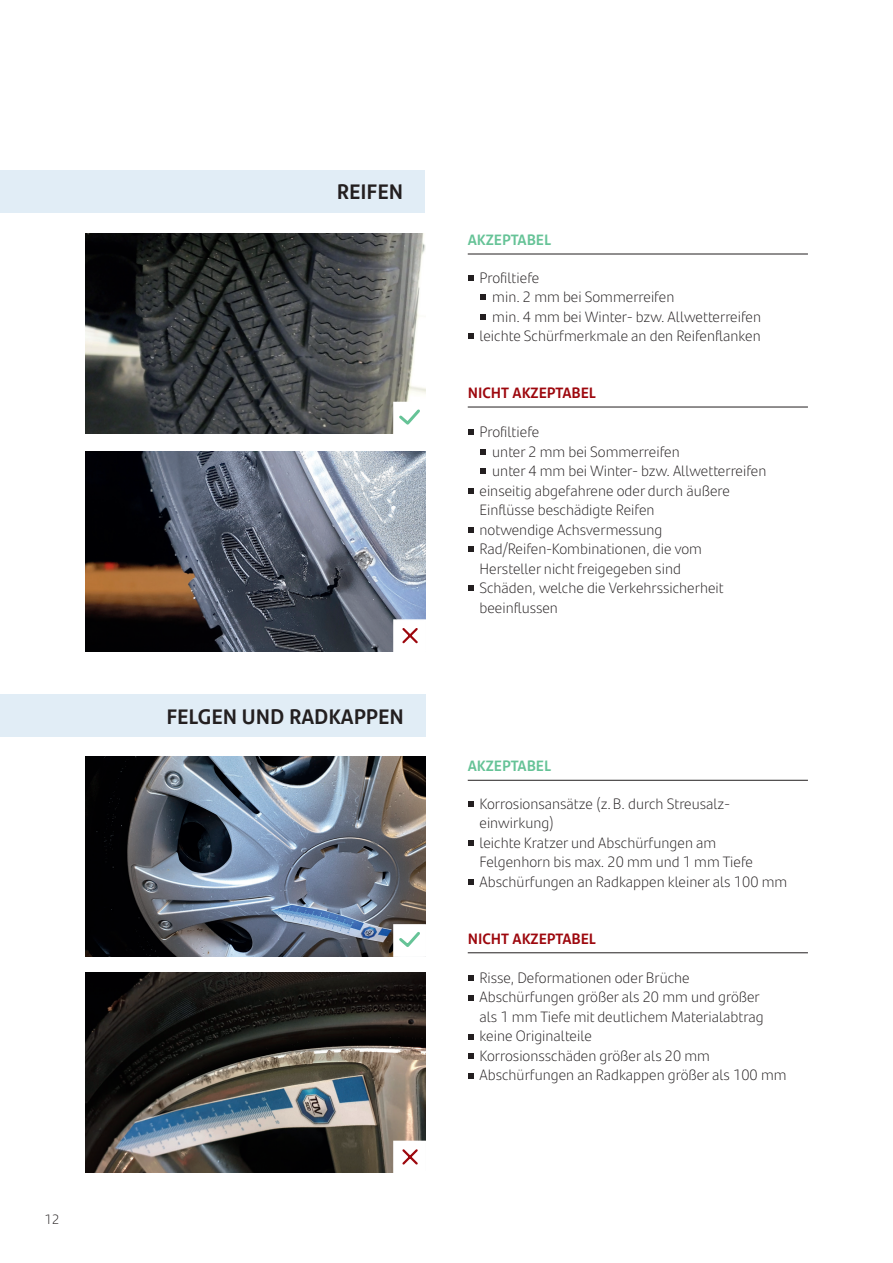
<style>
.page{position:relative;width:893px;height:1263px;background:#fff}
.page>*{position:absolute;margin:0;border:0;box-sizing:border-box;transform-origin:0 0}
.t1{font:700 21px "Santander Text";color:#231f20}
.t2{font:300 15px/19.5px "Santander Text";color:#231f20}
.t3{font:700 15px "Santander Text";color:#9d070d}
.t4{font:700 15px "Santander Text";color:#66c397}
.t5{font:300 13.5px "Santander Text";color:#231f20}
</style>
<div class="page">
<hr style="left:468px;top:254px;width:340px;height:1px;background:#231f20">
<hr style="left:468px;top:407px;width:340px;height:1px;background:#231f20">
<svg style="left:468px;top:275px;width:5px;height:5px"></svg>
<svg style="left:480px;top:294px;width:6px;height:6px"></svg>
<svg style="left:480px;top:314px;width:6px;height:5px"></svg>
<svg style="left:468px;top:333px;width:5px;height:6px"></svg>
<svg style="left:468px;top:429px;width:5px;height:6px"></svg>
<svg style="left:480px;top:449px;width:6px;height:5px"></svg>
<svg style="left:480px;top:468px;width:6px;height:6px"></svg>
<svg style="left:468px;top:488px;width:5px;height:5px"></svg>
<svg style="left:468px;top:527px;width:5px;height:5px"></svg>
<svg style="left:468px;top:546px;width:5px;height:6px"></svg>
<svg style="left:468px;top:585px;width:5px;height:6px"></svg>
<hr style="left:468px;top:780px;width:340px;height:1px;background:#231f20">
<hr style="left:468px;top:952px;width:340px;height:1px;background:#231f20">
<svg style="left:468px;top:801px;width:5px;height:6px"></svg>
<svg style="left:468px;top:840px;width:5px;height:6px"></svg>
<svg style="left:468px;top:879px;width:5px;height:6px"></svg>
<svg style="left:468px;top:975px;width:5px;height:6px"></svg>
<svg style="left:468px;top:995px;width:5px;height:5px"></svg>
<svg style="left:468px;top:1034px;width:5px;height:5px"></svg>
<svg style="left:468px;top:1053px;width:5px;height:6px"></svg>
<svg style="left:468px;top:1073px;width:5px;height:5px"></svg>
<img style="left:85px;top:234px;width:340px;height:200px">
<img style="left:85px;top:756px;width:340px;height:200px">
<img style="left:85px;top:451px;width:340px;height:200px">
<img style="left:85px;top:973px;width:340px;height:200px">
<div style="left:393px;top:402px;width:33px;height:32px;background:#fff"></div>
<svg style="left:399px;top:409px;width:21px;height:16px"></svg>
<div style="left:393px;top:619px;width:33px;height:33px;background:#fff;border:2px solid #fff"></div>
<svg style="left:402px;top:628px;width:16px;height:16px"></svg>
<div style="left:0;top:170px;width:424px;height:43px;background:#e1edf6"></div>
<div style="left:0;top:695px;width:425px;height:42px;background:#e1edf6"></div>
<div style="left:393px;top:924px;width:33px;height:33px;background:#fff;border:2px solid #fff"></div>
<svg style="left:399px;top:932px;width:21px;height:15px"></svg>
<div style="left:393px;top:1141px;width:33px;height:32px;background:#fff"></div>
<svg style="left:402px;top:1149px;width:16px;height:16px"></svg>
<p class="t5" style="left:45px;top:1209px;width:16px">12</p>
<h1 class="t1" style="left:337px;top:175px;width:68px">REIFEN</h1>
<h1 class="t1" style="left:166px;top:700px;width:239px">FELGEN UND RADKAPPEN</h1>
<p class="t4" style="left:468px;top:228px;width:85px">AKZEPTABEL</p>
<p class="t2" style="left:479px;top:267px;width:61px">Profiltiefe</p>
<p class="t2" style="left:492px;top:286px;width:184px">min. 2 mm bei Sommerreifen</p>
<p class="t2" style="left:492px;top:306px;width:270px">min. 4 mm bei Winter- bzw. Allwetterreifen</p>
<p class="t2" style="left:479px;top:325px;width:283px">leichte Schürfmerkmale an den Reifenflanken</p>
<p class="t3" style="left:468px;top:381px;width:130px">NICHT AKZEPTABEL</p>
<p class="t2" style="left:479px;top:421px;width:61px">Profiltiefe</p>
<p class="t2" style="left:492px;top:441px;width:189px">unter 2 mm bei Sommerreifen</p>
<p class="t2" style="left:492px;top:460px;width:276px">unter 4 mm bei Winter- bzw. Allwetterreifen</p>
<p class="t2" style="left:479px;top:480px;width:252px">einseitig abgefahrene oder durch äußere</p>
<p class="t2" style="left:479px;top:499px;width:177px">Einflüsse beschädigte Reifen</p>
<p class="t2" style="left:479px;top:519px;width:185px">notwendige Achsvermessung</p>
<p class="t2" style="left:479px;top:538px;width:224px">Rad/Reifen-Kombinationen, die vom</p>
<p class="t2" style="left:479px;top:558px;width:203px">Hersteller nicht freigegeben sind</p>
<p class="t2" style="left:479px;top:577px;width:246px">Schäden, welche die Verkehrssicherheit</p>
<p class="t2" style="left:479px;top:597px;width:80px">beeinflussen</p>
<p class="t4" style="left:468px;top:754px;width:85px">AKZEPTABEL</p>
<p class="t2" style="left:479px;top:793px;width:309px">Korrosionsansätze (z. B. durch Streusalz&shy;einwirkung)<br>leichte Kratzer und Abschürfungen am Felgenhorn bis max. 20 mm und 1 mm Tiefe Abschürfungen an Radkappen kleiner als 100 mm</p>
<p class="t3" style="left:468px;top:927px;width:130px">NICHT AKZEPTABEL</p>
<p class="t2" style="left:479px;top:967px;width:309px">Risse, Deformationen oder Brüche Abschürfungen größer als 20 mm und größer<br>als 1 mm Tiefe mit deutlichem Materialabtrag keine Originalteile<br>Korrosionsschäden größer als 20 mm Abschürfungen an Radkappen größer als 100 mm</p>
</div>
